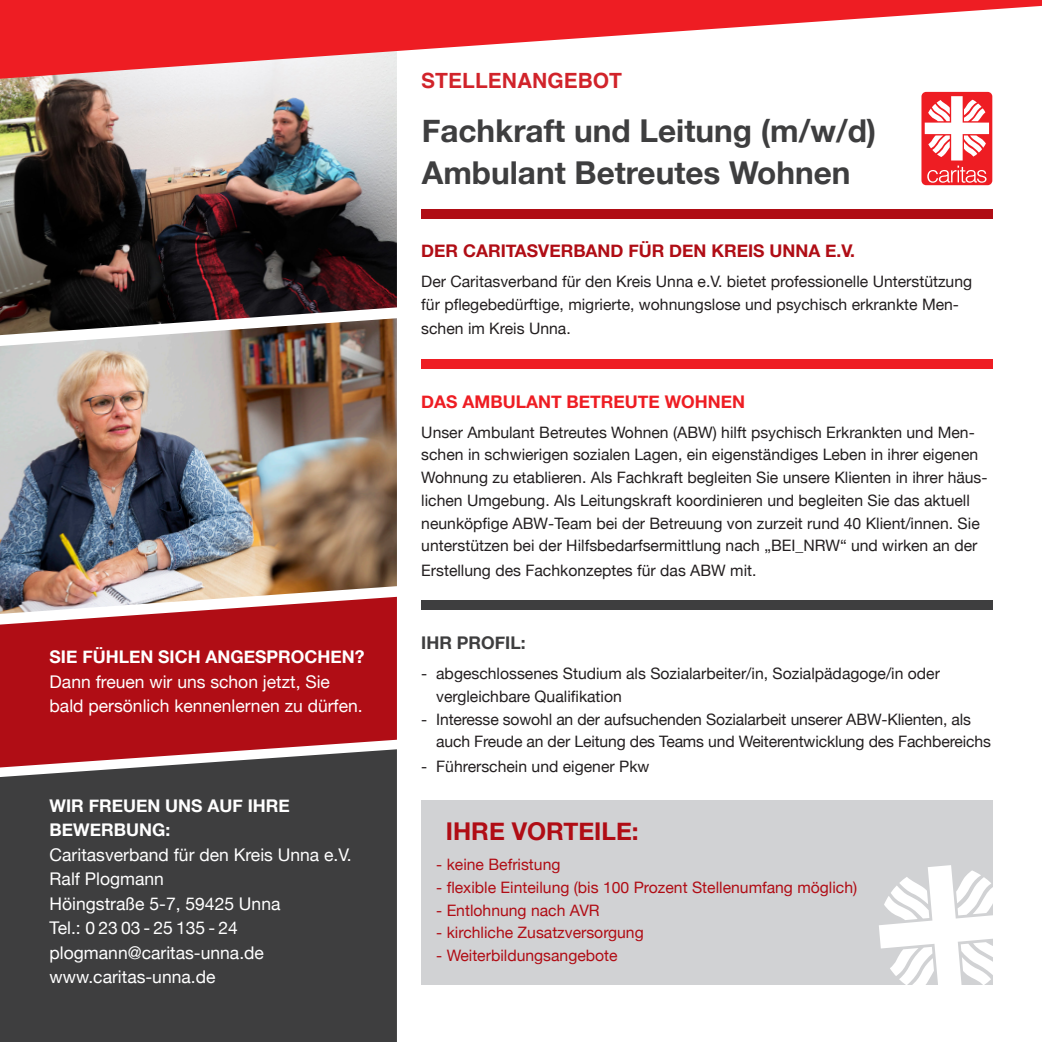
<style>
.page{position:relative;width:1042px;height:1042px;background:#fff}
.page>*{position:absolute;margin:0;border:0;box-sizing:border-box;transform-origin:0 0}
.t1{font:700 31.5px/42px "Helvetica Neue";color:#3e3e3f}
.t2{font:700 24.5px "Helvetica Neue";color:#b00d15}
.t3{font:700 21px "Helvetica";color:#d1232a}
.t4{font:17.5px/24.5px "Helvetica Neue";color:#fff}
.t5{font:700 17.5px/24.5px "Helvetica Neue";color:#fff}
.t6{font:700 17.5px "Helvetica Neue";color:#b00d15}
.t7{font:700 17.5px "Helvetica Neue";color:#ee1d23}
.t8{font:700 17.5px "Helvetica Neue";color:#3e3e3f}
.t9{font:15.75px/22.8px "Helvetica Neue";color:#231f20}
.t10{font:15.75px "Helvetica Neue";color:#b00d15}
</style>
<div class="page">
<img style="left:0;top:335px;width:397px;height:262px">
<svg style="left:0;top:597px;width:397px;height:152px;background:#b52229"></svg>
<div style="left:0;top:749px;width:397px;height:293px;background:#3e3e3f"></div>
<div style="left:421px;top:209px;width:571px;height:10px;background:#b00d15"></div>
<div style="left:422px;top:359px;width:571px;height:10px;background:#ee1d23"></div>
<div style="left:422px;top:600px;width:571px;height:10px;background:#3e3e3f"></div>
<div style="left:422px;top:800px;width:571px;height:185px;background:#d1d2d4"></div>
<div style="left:921px;top:92px;width:71px;height:93px;background:#ee1d23;border-radius:5px"></div>
<svg style="left:927px;top:166px;width:59px;height:17px"></svg>
<svg style="left:925px;top:96px;width:64px;height:64px"></svg>
<img style="left:0;top:79px;width:397px;height:256px">
<svg style="left:0;top:0;width:1042px;height:79px;fill:#ee1d23"></svg>
<svg style="left:879px;top:865px;width:114px;height:120px"></svg>
<p class="t5" style="left:50px;top:645px;width:316px">SIE FÜHLEN SICH ANGESPROCHEN?</p>
<p class="t4" style="left:50px;top:670px;width:315px">Dann freuen wir uns schon jetzt, Sie bald persönlich kennenlernen zu dürfen.</p>
<p class="t5" style="left:50px;top:794px;width:242px">WIR FREUEN UNS AUF IHRE<br>BEWERBUNG:</p>
<p class="t4" style="left:50px;top:843px;width:304px">Caritasverband für den Kreis Unna e.V.<br>Ralf Plogmann<br>Höingstraße 5-7, 59425 Unna<br>Tel.: 0 23 03 - 25 135 - 24 plogmann@caritas-unna.de www.caritas-unna.de</p>
<h3 class="t3" style="left:421px;top:63px;width:202px">STELLENANGEBOT</h3>
<h1 class="t1" style="left:422px;top:111px;width:456px">Fachkraft und Leitung (m/w/d)<br>Ambulant Betreutes Wohnen</h1>
<p class="t6" style="left:421px;top:237px;width:435px">DER CARITASVERBAND FÜR DEN KREIS UNNA E.V.</p>
<p class="t9" style="left:421px;top:271px;width:552px">Der Caritasverband für den Kreis Unna e.V. bietet professionelle Unterstützung für pflegebedürftige, migrierte, wohnungslose und psychisch erkrankte Men-</p>
<p class="t9" style="left:421px;top:318px;width:151px">schen im Kreis Unna.</p>
<p class="t7" style="left:421px;top:388px;width:325px">DAS AMBULANT BETREUTE WOHNEN</p>
<p class="t9" style="left:421px;top:421px;width:568px">Unser Ambulant Betreutes Wohnen (ABW) hilft psychisch Erkrankten und Men&shy;schen in schwierigen sozialen Lagen, ein eigenständiges Leben in ihrer eigenen Wohnung zu etablieren. Als Fachkraft begleiten Sie unsere Klienten in ihrer häus&shy;lichen Umgebung. Als Leitungskraft koordinieren und begleiten Sie das aktuell neunköpfige ABW-Team bei der Betreuung von zurzeit rund 40 Klient/innen. Sie unterstützen bei der Hilfsbedarfsermittlung nach „BEI_NRW“ und wirken an der</p>
<p class="t9" style="left:421px;top:560px;width:337px">Erstellung des Fachkonzeptes für das ABW mit.</p>
<p class="t8" style="left:421px;top:629px;width:106px">IHR PROFIL:</p>
<p class="t9" style="left:436px;top:663px;width:505px;text-indent:-15px">- abgeschlossenes Studium als Sozialarbeiter/in, Sozialpädagoge/in oder vergleichbare Qualifikation</p>
<p class="t9" style="left:436px;top:708px;width:556px;text-indent:-15px">- Interesse sowohl an der aufsuchenden Sozialarbeit unserer ABW-Klienten, als auch Freude an der Leitung des Teams und Weiterentwicklung des Fachbereichs</p>
<p class="t9" style="left:421px;top:756px;width:230px">- Führerschein und eigener Pkw</p>
<h2 class="t2" style="left:446px;top:812px;width:194px">IHRE VORTEILE:</h2>
<p class="t10" style="left:436px;top:853px;width:126px">- keine Befristung</p>
<p class="t10" style="left:436px;top:876px;width:422px">- flexible Einteilung (bis 100 Prozent Stellenumfang möglich)</p>
<p class="t10" style="left:436px;top:898px;width:165px">- Entlohnung nach AVR</p>
<p class="t10" style="left:436px;top:921px;width:209px">- kirchliche Zusatzversorgung</p>
<p class="t10" style="left:436px;top:944px;width:183px">- Weiterbildungsangebote</p>
</div>
